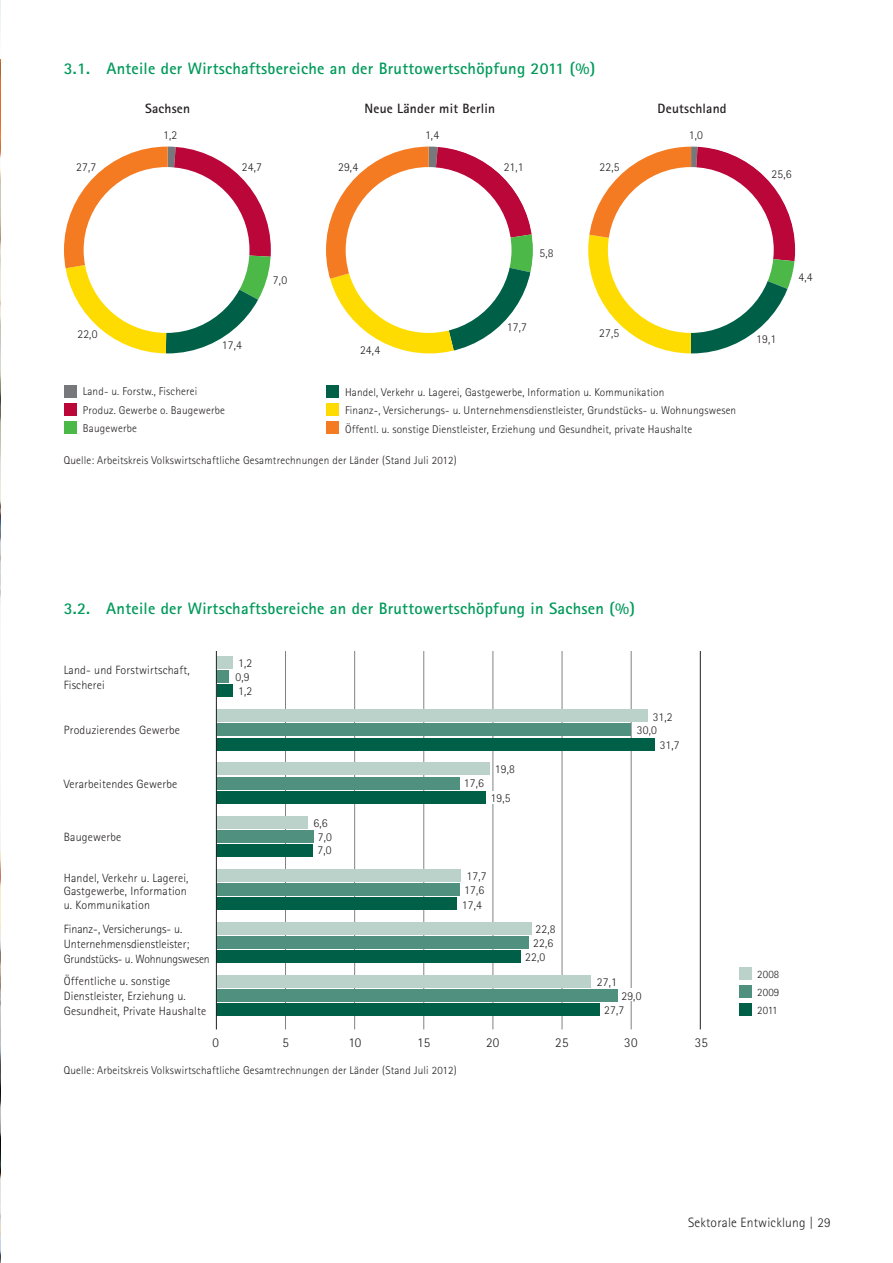
<style>
.page{position:relative;width:893px;height:1263px;background:#fff}
.page>*{position:absolute;margin:0;border:0;box-sizing:border-box;transform-origin:0 0}
.t1{font:700 16.5px "Rotis Sans Serif";letter-spacing:.015em;color:#009a5a}
.t2{font:700 14.55px "Helvetica";color:#000002}
.t3{font:700 13.8px "Helvetica";color:#000002}
.t4{font:300 13.5px "Rotis Sans Serif";letter-spacing:.015em;color:#231f20}
.t5{font:700 13.5px "Rotis Sans Serif";letter-spacing:.015em;color:#231f20}
.t6{font:700 13.35px "Helvetica";color:#000002}
.t7{font:300 12px/15px "Rotis Sans Serif";letter-spacing:.015em;color:#231f20}
.t8{font:300 11.25px/18.3px "Rotis Sans Serif";letter-spacing:.015em;color:#231f20}
</style>
<div class="page">
<svg style="left:64px;top:147px;width:207px;height:206px"></svg>
<svg style="left:326px;top:147px;width:207px;height:206px"></svg>
<svg style="left:588px;top:147px;width:207px;height:206px"></svg>
<img style="left:0;top:133px;width:1px;height:1130px">
<svg style="left:0;top:0;width:1px;height:133px"></svg>
<div style="left:84px;top:167px;width:165px;height:166px;background:#fff;border-radius:50%"></div>
<div style="left:346px;top:167px;width:165px;height:166px;background:#fff;border-radius:50%"></div>
<div style="left:608px;top:167px;width:166px;height:166px;background:#fff;border-radius:50%"></div>
<div style="left:64px;top:421px;width:13px;height:13px;background:#4cb848"></div>
<div style="left:64px;top:403px;width:13px;height:13px;background:#ba0639"></div>
<div style="left:64px;top:385px;width:13px;height:13px;background:#76787b"></div>
<div style="left:326px;top:385px;width:13px;height:13px;background:#006047"></div>
<div style="left:326px;top:403px;width:13px;height:13px;background:#ffdc01"></div>
<div style="left:326px;top:421px;width:13px;height:13px;background:#f47b21"></div>
<hr style="left:285px;top:651px;width:1px;height:378px;background:#808285">
<hr style="left:354px;top:651px;width:1px;height:378px;background:#808285">
<hr style="left:492px;top:651px;width:1px;height:378px;background:#808285">
<hr style="left:562px;top:651px;width:1px;height:378px;background:#808285">
<hr style="left:631px;top:651px;width:1px;height:378px;background:#808285">
<hr style="left:700px;top:651px;width:1px;height:378px;background:#231f20">
<hr style="left:423px;top:651px;width:1px;height:378px;background:#808285">
<div style="left:739px;top:967px;width:12px;height:13px;background:#bbd2ca"></div>
<div style="left:739px;top:985px;width:12px;height:13px;background:#50907f"></div>
<div style="left:739px;top:1003px;width:12px;height:13px;background:#006047"></div>
<div style="left:216px;top:670px;width:13px;height:13px;background:#50907f"></div>
<div style="left:216px;top:723px;width:415px;height:13px;background:#50907f"></div>
<div style="left:216px;top:777px;width:244px;height:12px;background:#50907f"></div>
<div style="left:216px;top:830px;width:97px;height:13px;background:#50907f"></div>
<div style="left:216px;top:883px;width:243px;height:13px;background:#50907f"></div>
<div style="left:216px;top:936px;width:313px;height:13px;background:#50907f"></div>
<div style="left:216px;top:989px;width:401px;height:13px;background:#50907f"></div>
<div style="left:217px;top:656px;width:16px;height:13px;background:#bbd2ca"></div>
<div style="left:216px;top:709px;width:432px;height:13px;background:#bbd2ca"></div>
<div style="left:217px;top:762px;width:273px;height:13px;background:#bbd2ca"></div>
<div style="left:216px;top:816px;width:91px;height:12px;background:#bbd2ca"></div>
<div style="left:217px;top:869px;width:244px;height:13px;background:#bbd2ca"></div>
<div style="left:216px;top:922px;width:315px;height:13px;background:#bbd2ca"></div>
<div style="left:216px;top:975px;width:375px;height:13px;background:#bbd2ca"></div>
<div style="left:216px;top:1003px;width:384px;height:13px;background:#006047"></div>
<div style="left:217px;top:684px;width:16px;height:13px;background:#006047"></div>
<div style="left:216px;top:738px;width:439px;height:12px;background:#006047"></div>
<div style="left:216px;top:791px;width:270px;height:12px;background:#006047"></div>
<div style="left:216px;top:844px;width:97px;height:13px;background:#006047"></div>
<div style="left:216px;top:897px;width:241px;height:13px;background:#006047"></div>
<div style="left:216px;top:950px;width:305px;height:13px;background:#006047"></div>
<div style="left:491px;top:791px;width:27px;height:12px;background:#fff"></div>
<div style="left:621px;top:988px;width:28px;height:13px;background:#fff"></div>
<hr style="left:216px;top:651px;width:1px;height:378px;background:#231f20">
<h1 class="t1" style="left:64px;top:58px;width:533px">3.1. Anteile der Wirtschaftsbereiche an der Bruttowertschöpfung 2011 (%)</h1>
<p class="t5" style="left:145px;top:100px;width:46px">Sachsen</p>
<p class="t5" style="left:365px;top:100px;width:132px">Neue Länder mit Berlin</p>
<p class="t5" style="left:658px;top:100px;width:71px">Deutschland</p>
<p class="t7" style="left:163px;top:128px;width:16px">1,2</p>
<p class="t7" style="left:425px;top:128px;width:16px">1,4</p>
<p class="t7" style="left:689px;top:128px;width:16px">1,0</p>
<p class="t7" style="left:242px;top:159px;width:22px">24,7</p>
<p class="t7" style="left:504px;top:159px;width:21px">21,1</p>
<p class="t2" style="left:138px;top:89px;width:62px">Sachsen</p>
<p class="t3" style="left:363px;top:95px;width:152px">Neue Länder mit Berlin</p>
<p class="t6" style="left:658px;top:90px;width:81px">Deutschland</p>
<p class="t7" style="left:76px;top:159px;width:22px">27,7</p>
<p class="t7" style="left:338px;top:159px;width:22px">29,4</p>
<p class="t7" style="left:599px;top:159px;width:22px">22,5</p>
<p class="t7" style="left:771px;top:166px;width:22px">25,6</p>
<p class="t7" style="left:77px;top:326px;width:22px">22,0</p>
<p class="t7" style="left:222px;top:337px;width:22px">17,4</p>
<p class="t7" style="left:273px;top:272px;width:16px">7,0</p>
<p class="t7" style="left:360px;top:342px;width:22px">24,4</p>
<p class="t7" style="left:540px;top:246px;width:16px">5,8</p>
<p class="t7" style="left:507px;top:319px;width:22px">17,7</p>
<p class="t7" style="left:599px;top:325px;width:22px">27,5</p>
<p class="t2" style="left:430px;top:378px;width:89px">Deutschland</p>
<p class="t8" style="left:83px;top:382px;width:144px">Land- u. Forstw., Fischerei<br>Produz. Gewerbe o. Baugewerbe<br>Baugewerbe</p>
<p class="t8" style="left:345px;top:383px;width:393px">Handel, Verkehr u. Lagerei, Gastgewerbe, Information u. Kommunikation<br>Finanz-, Versicherungs- u. Unternehmensdienstleister, Grundstücks- u. Wohnungswesen<br>Öffentl. u. sonstige Dienstleister, Erziehung und Gesundheit, private Haushalte</p>
<p class="t8" style="left:64px;top:451px;width:394px">Quelle: Arbeitskreis Volkswirtschaftliche Gesamtrechnungen der Länder (Stand Juli 2012)</p>
<p class="t7" style="left:756px;top:332px;width:22px">19,1</p>
<p class="t7" style="left:798px;top:269px;width:16px">4,4</p>
<h1 class="t1" style="left:64px;top:598px;width:573px">3.2. Anteile der Wirtschaftsbereiche an der Bruttowertschöpfung in Sachsen (%)</h1>
<p class="t7" style="left:64px;top:662px;width:127px">Land- und Forstwirtschaft,<br>Fischerei</p>
<p class="t7" style="left:64px;top:723px;width:118px">Produzierendes Gewerbe</p>
<p class="t7" style="left:64px;top:776px;width:115px">Verarbeitendes Gewerbe</p>
<p class="t7" style="left:64px;top:829px;width:59px">Baugewerbe</p>
<p class="t7" style="left:64px;top:871px;width:126px;line-height:13.5px">Handel, Verkehr u. Lagerei,<br>Gastgewerbe, Information u. Kommunikation</p>
<p class="t7" style="left:64px;top:921px;width:147px">Finanz-, Versicherungs- u.<br>Unternehmensdienstleister;<br>Grundstücks- u. Wohnungswesen</p>
<p class="t7" style="left:64px;top:974px;width:144px">Öffentliche u. sonstige<br>Dienstleister, Erziehung u.<br>Gesundheit, Private Haushalte</p>
<p class="t7" style="left:238px;top:656px;width:16px">1,2</p>
<p class="t7" style="left:235px;top:670px;width:16px">0,9</p>
<p class="t7" style="left:238px;top:684px;width:16px">1,2</p>
<p class="t7" style="left:314px;top:815px;width:16px">6,6</p>
<p class="t7" style="left:318px;top:829px;width:16px">7,0</p>
<p class="t7" style="left:318px;top:842px;width:16px">7,0</p>
<p class="t7" style="left:464px;top:776px;width:22px">17,6</p>
<p class="t7" style="left:495px;top:762px;width:22px">19,8</p>
<p class="t7" style="left:491px;top:790px;width:22px">19,5</p>
<p class="t7" style="left:467px;top:868px;width:22px">17,7</p>
<p class="t7" style="left:464px;top:883px;width:22px">17,6</p>
<p class="t7" style="left:462px;top:897px;width:22px">17,4</p>
<p class="t7" style="left:533px;top:922px;width:24px;line-height:14.1px">22,8<br>22,6</p>
<p class="t7" style="left:525px;top:950px;width:22px">22,0</p>
<p class="t7" style="left:653px;top:709px;width:21px">31,2</p>
<p class="t7" style="left:637px;top:722px;width:22px">30,0</p>
<p class="t7" style="left:660px;top:737px;width:21px">31,7</p>
<p class="t7" style="left:597px;top:974px;width:22px">27,1</p>
<p class="t7" style="left:621px;top:988px;width:22px">29,0</p>
<p class="t7" style="left:604px;top:1003px;width:22px">27,7</p>
<p class="t4" style="left:212px;top:1034px;width:8px">0</p>
<p class="t4" style="left:283px;top:1034px;width:8px">5</p>
<p class="t4" style="left:348px;top:1034px;width:14px">10</p>
<p class="t4" style="left:417px;top:1034px;width:15px">15</p>
<p class="t4" style="left:486px;top:1034px;width:15px">20</p>
<p class="t4" style="left:555px;top:1034px;width:15px">25</p>
<p class="t4" style="left:624px;top:1034px;width:15px">30</p>
<p class="t4" style="left:695px;top:1034px;width:15px">35</p>
<p class="t8" style="left:64px;top:1061px;width:394px">Quelle: Arbeitskreis Volkswirtschaftliche Gesamtrechnungen der Länder (Stand Juli 2012)</p>
<p class="t8" style="left:757px;top:966px;width:24px;line-height:17.5px;text-align:justify">2008<br>2009<br>2011</p>
<p class="t4" style="left:688px;top:1214px;width:144px">Sektorale Entwicklung | 29</p>
</div>
